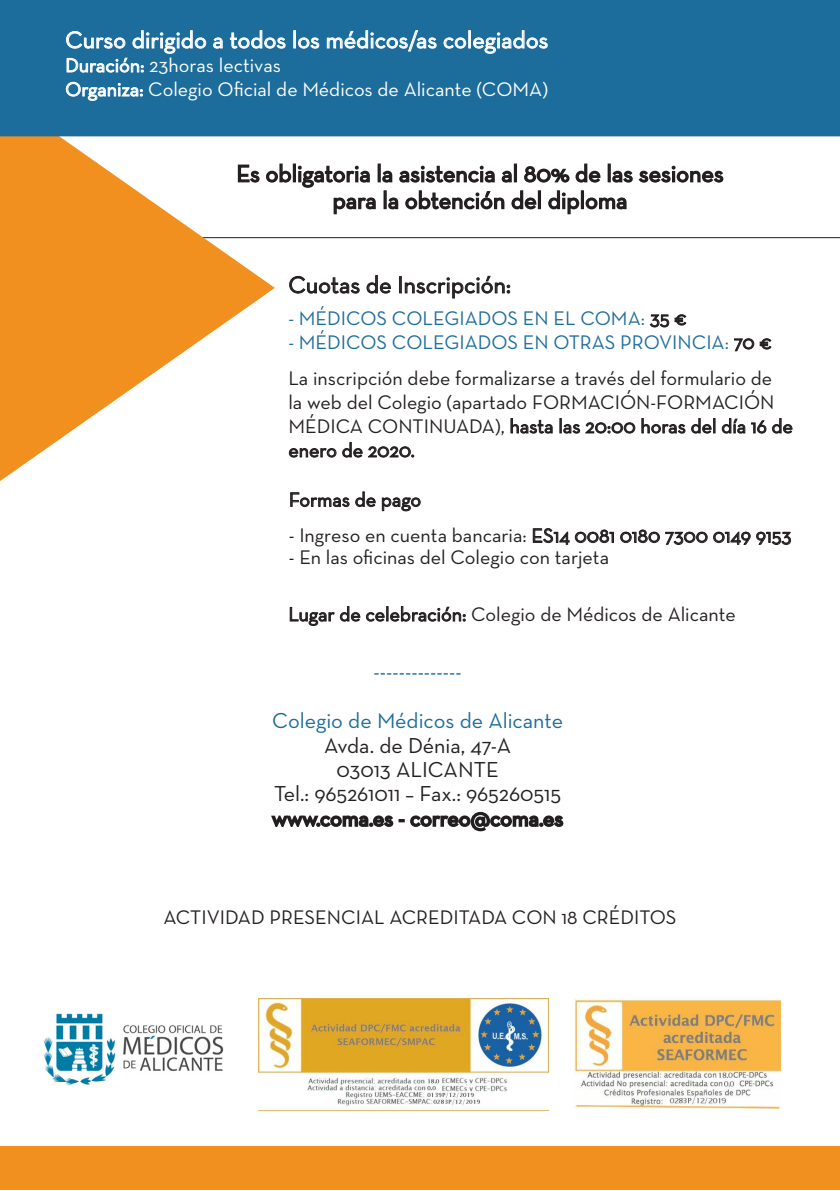
<style>
.page{position:relative;width:840px;height:1191px;background:#fff}
.page>*{position:absolute;margin:0;border:0;box-sizing:border-box;transform-origin:0 0}
.t1{font:24px/26.8px "Neutra Text";color:#231f20;text-align:center}
.t2{font:24px "Neutra Text";color:#fff}
.t3{font:22px/24.4px "Neutra Text";letter-spacing:-.005em;color:#231f20;text-align:center}
.t4{font:22px "Neutra Text";color:#1d6d9c}
.t5{font:20px/24px "Neutra Text";color:#231f20}
.t6{font:20px/24px "Neutra Text";color:#fff}
.t7{font:20px "Neutra Text";color:#1d6d9c}
.s1{color:#231f20}
.s2{color:#1d6d9c}
</style>
<div class="page">
<hr style="left:121px;top:237px;width:718px;height:1px;background:#231f20">
<div style="left:0;top:1145px;width:839px;height:44px;background:#f2901f"></div>
<svg style="left:0;top:136px;width:275px;height:345px;fill:#f2901f"></svg>
<div style="left:0;top:0;width:839px;height:136px;background:#1d6d9c"></div>
<svg style="left:229px;top:30px;width:57px;height:19px"></svg>
<div style="left:293px;top:30px;width:3px;height:18px;border:1px solid #fff"></div>
<svg style="left:297px;top:37px;width:22px;height:12px"></svg>
<svg style="left:326px;top:30px;width:111px;height:22px"></svg>
<svg style="left:443px;top:30px;width:105px;height:24px"></svg>
<svg style="left:66px;top:30px;width:157px;height:43px"></svg>
<svg style="left:65px;top:81px;width:78px;height:20px"></svg>
<svg style="left:271px;top:811px;width:293px;height:21px"></svg>
<svg style="left:289px;top:276px;width:70px;height:18px"></svg>
<svg style="left:366px;top:275px;width:25px;height:19px"></svg>
<svg style="left:399px;top:276px;width:110px;height:22px"></svg>
<svg style="left:649px;top:314px;width:37px;height:14px"></svg>
<svg style="left:734px;top:338px;width:37px;height:14px"></svg>
<svg style="left:510px;top:418px;width:43px;height:16px"></svg>
<svg style="left:559px;top:418px;width:152px;height:16px"></svg>
<div style="left:712px;top:418px;width:3px;height:15px;border:1px solid #231f20"></div>
<svg style="left:721px;top:418px;width:71px;height:16px"></svg>
<svg style="left:288px;top:442px;width:126px;height:16px"></svg>
<svg style="left:289px;top:606px;width:176px;height:20px"></svg>
<svg style="left:290px;top:491px;width:131px;height:21px"></svg>
<svg style="left:532px;top:528px;width:259px;height:17px"></svg>
<svg style="left:237px;top:163px;width:55px;height:20px"></svg>
<div style="left:292px;top:163px;width:4px;height:19px;border:2px solid #231f20"></div>
<svg style="left:298px;top:165px;width:72px;height:23px"></svg>
<div style="left:377px;top:163px;width:3px;height:19px;border:2px solid #231f20"></div>
<svg style="left:382px;top:165px;width:130px;height:18px"></svg>
<div style="left:513px;top:163px;width:3px;height:19px;border:2px solid #231f20"></div>
<svg style="left:524px;top:163px;width:77px;height:20px"></svg>
<div style="left:607px;top:163px;width:3px;height:19px;border:2px solid #231f20"></div>
<svg style="left:612px;top:166px;width:111px;height:17px"></svg>
<svg style="left:333px;top:197px;width:43px;height:18px"></svg>
<div style="left:383px;top:190px;width:3px;height:19px;border:2px solid #231f20"></div>
<svg style="left:388px;top:190px;width:148px;height:20px"></svg>
<div style="left:537px;top:190px;width:3px;height:19px;border:2px solid #231f20"></div>
<svg style="left:548px;top:190px;width:79px;height:25px"></svg>
<img style="left:43px;top:1013px;width:181px;height:73px">
<img style="left:259px;top:998px;width:289px;height:112px">
<img style="left:574px;top:998px;width:207px;height:111px">
<p class="t2" style="left:65px;top:25px;width:484px">Curso dirigido a todos los médicos/as colegiados</p>
<p class="t6" style="left:65px;top:53px;width:484px">Duración: 23horas lectivas<br>Organiza: Colegio Oficial de Médicos de Alicante (COMA)</p>
<p class="t1" style="left:236px;top:160px;width:488px">Es obligatoria la asistencia al 80% de las sesiones para la obtención del diploma</p>
<p class="t1" style="left:288px;top:271px;width:224px">Cuotas de Inscripción:</p>
<p class="t7" style="left:288px;top:306px;width:399px">- MÉDICOS COLEGIADOS EN EL COMA: <span class="s1">35 €</span></p>
<p class="t5" style="left:288px;top:324px;width:485px;line-height:36px"><span class="s2">- MÉDICOS COLEGIADOS EN OTRAS PROVINCIA:</span> 70 €<br>La inscripción debe formalizarse a través del formulario de</p>
<p class="t5" style="left:288px;top:390px;width:506px">la web del Colegio (apartado FORMACIÓN-FORMACIÓN<br>MÉDICA CONTINUADA), hasta las 20:00 horas del día 16 de enero de 2020.</p>
<p class="t5" style="left:289px;top:487px;width:134px">Formas de pago</p>
<p class="t5" style="left:289px;top:523px;width:503px">- Ingreso en cuenta bancaria: ES14 0081 0180 7300 0149 9153</p>
<p class="t5" style="left:289px;top:545px;width:321px">- En las oficinas del Colegio con tarjeta</p>
<p class="t5" style="left:288px;top:602px;width:448px">Lugar de celebración: Colegio de Médicos de Alicante</p>
<p class="t4" style="left:373px;top:658px;width:90px">--------------</p>
<p class="t4" style="left:272px;top:707px;width:292px">Colegio de Médicos de Alicante</p>
<p class="t3" style="left:274px;top:732px;width:288px">Avda. de Dénia, 47-A<br>03013 ALICANTE<br>Tel.: 965261011 – Fax.: 965260515</p>
<p class="t5" style="left:163px;top:904px;width:514px">ACTIVIDAD PRESENCIAL ACREDITADA CON 18 CRÉDITOS</p>
</div>
